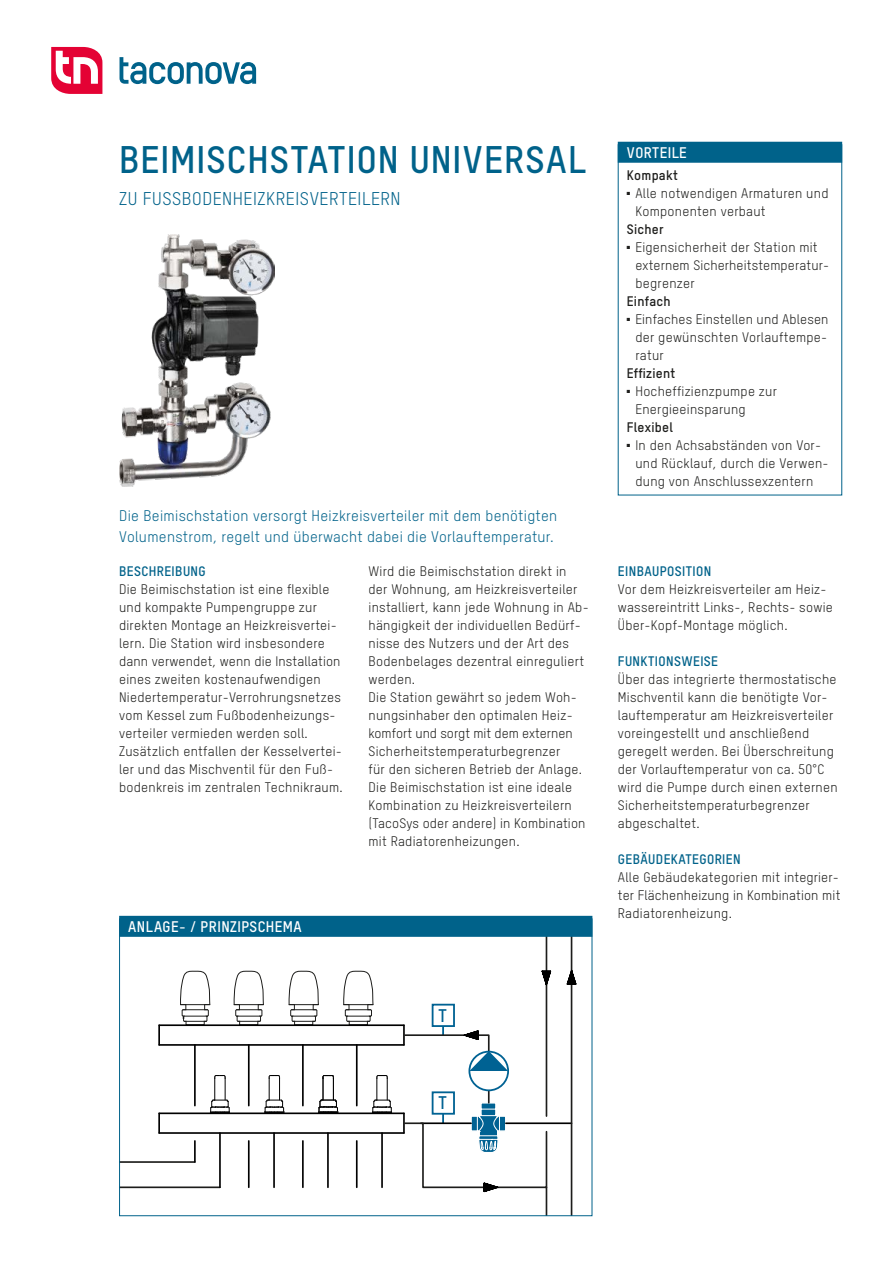
<style>
.page{position:relative;width:893px;height:1263px;background:#fff}
.page>*{position:absolute;margin:0;border:0;box-sizing:border-box;transform-origin:0 0}
.Produkttitel{font:37.5px "T Star Pro Bold";letter-spacing:.03em;color:#00628a}
.Produkttitel_Subline{font:18px "T Star Pro Regular";letter-spacing:.03em;color:#00628a}
.t1{font:17.85px "T Star Pro Bold";color:#006293}
.EA_Lead{font:15px/21px "T Star Pro Regular";letter-spacing:.02em;color:#00628a}
.Box_Titel{font:15px "T Star Pro Bold";letter-spacing:.03em;color:#fff}
.t2{font:13.5px/18px "T Star Pro Regular";letter-spacing:.02em;color:#1d1d1b}
.EA_Titel{font:13.5px "T Star Pro Bold";letter-spacing:.03em;color:#00628a}
.t3{font:13.5px "T Star Pro Bold";letter-spacing:.02em;color:#1d1d1b}
</style>
<div class="page">
<svg style="left:51px;top:47px;width:51px;height:47px"></svg>
<svg style="left:120px;top:57px;width:136px;height:27px"></svg>
<svg style="left:121px;top:937px;width:452px;height:277px"></svg>
<svg style="left:121px;top:969px;width:90px;height:57px"></svg>
<hr style="left:194px;top:1141px;width:2px;height:21px;background:#000">
<hr style="left:194px;top:1045px;width:2px;height:61px;background:#000">
<hr style="left:219px;top:1133px;width:2px;height:54px;background:#000">
<hr style="left:248px;top:1045px;width:2px;height:61px;background:#000">
<hr style="left:302px;top:1045px;width:2px;height:61px;background:#000">
<hr style="left:356px;top:1045px;width:2px;height:61px;background:#000">
<hr style="left:248px;top:1141px;width:2px;height:46px;background:#000">
<hr style="left:273px;top:1133px;width:2px;height:54px;background:#000">
<hr style="left:302px;top:1141px;width:2px;height:46px;background:#000">
<hr style="left:327px;top:1133px;width:2px;height:54px;background:#000">
<hr style="left:356px;top:1141px;width:2px;height:46px;background:#000">
<hr style="left:381px;top:1133px;width:2px;height:54px;background:#000">
<svg style="left:566px;top:967px;width:10px;height:18px"></svg>
<svg style="left:541px;top:970px;width:11px;height:17px"></svg>
<div style="left:469px;top:1052px;width:39px;height:38px;background:#fff;border-radius:50%"></div>
<div style="left:468px;top:1051px;width:41px;height:40px;border:2px solid #006293;border-radius:50%"></div>
<svg style="left:469px;top:1051px;width:39px;height:20px"></svg>
<svg style="left:461px;top:1030px;width:18px;height:10px"></svg>
<svg style="left:483px;top:1182px;width:18px;height:10px"></svg>
<div style="left:108px;top:1012px;width:72px;height:9px;background:#fff"></div>
<img style="left:119px;top:234px;width:155px;height:252px">
<div style="left:618px;top:142px;width:224px;height:21px;background:#00628a"></div>
<div style="left:618px;top:145px;width:224px;height:350px;border:1px solid #00628a"></div>
<div style="left:119px;top:916px;width:473px;height:21px;background:#00628a"></div>
<div style="left:119px;top:919px;width:473px;height:297px;border:1px solid #00628a"></div>
<p class="Produkttitel" style="left:119px;top:132px;width:468px">BEIMISCHSTATION UNIVERSAL</p>
<p class="Produkttitel_Subline" style="left:119px;top:186px;width:283px">ZU FUSSBODENHEIZKREISVERTEILERN</p>
<p class="EA_Lead" style="left:119px;top:504px;width:440px">Die Beimischstation versorgt Heizkreisverteiler mit dem benötigten<br>Volumenstrom, regelt und überwacht dabei die Vorlauftemperatur.</p>
<p class="EA_Titel" style="left:119px;top:561px;width:88px">BESCHREIBUNG</p>
<p class="t2" style="left:119px;top:580px;width:212px">Die Beimischstation ist eine flexible</p>
<p class="t2" style="left:119px;top:598px;width:199px">und kompakte Pumpengruppe zur</p>
<p class="t2" style="left:119px;top:616px;width:219px">direkten Montage an Heizkreisvertei&shy;lern. Die Station wird insbesondere</p>
<p class="t2" style="left:119px;top:652px;width:223px">dann verwendet, wenn die Installation eines zweiten kostenaufwendigen</p>
<p class="t2" style="left:119px;top:688px;width:225px">Niedertemperatur-Verrohrungsnetzes vom Kessel zum Fußbodenheizungs&shy;verteiler vermieden werden soll.<br>Zusätzlich entfallen der Kesselvertei&shy;ler und das Mischventil für den Fuß&shy;bodenkreis im zentralen Technikraum.</p>
<p class="t2" style="left:369px;top:562px;width:222px">Wird die Beimischstation direkt in der Wohnung, am Heizkreisverteiler installiert, kann jede Wohnung in Ab&shy;hängigkeit der individuellen Bedürf&shy;nisse des Nutzers und der Art des</p>
<p class="t2" style="left:369px;top:652px;width:217px">Bodenbelages dezentral einreguliert werden.</p>
<p class="t2" style="left:369px;top:688px;width:210px">Die Station gewährt so jedem Woh&shy;nungsinhaber den optimalen Heiz&shy;komfort und sorgt mit dem externen Sicherheitstemperaturbegrenzer</p>
<p class="t2" style="left:369px;top:760px;width:215px">für den sicheren Betrieb der Anlage.</p>
<p class="t2" style="left:369px;top:778px;width:205px">Die Beimischstation ist eine ideale</p>
<p class="t2" style="left:369px;top:796px;width:218px">Kombination zu Heizkreisverteilern (TacoSys oder andere) in Kombination mit Radiatorenheizungen.</p>
<p class="Box_Titel" style="left:128px;top:915px;width:175px">ANLAGE- / PRINZIPSCHEMA</p>
<p class="Box_Titel" style="left:627px;top:141px;width:61px">VORTEILE</p>
<p class="t3" style="left:627px;top:165px;width:52px">Kompakt</p>
<p class="t2" style="left:635px;top:184px;width:195px;text-indent:-9px">■ Alle notwendigen Armaturen und<br>Komponenten verbaut</p>
<p class="t3" style="left:627px;top:219px;width:38px">Sicher</p>
<p class="t2" style="left:635px;top:238px;width:195px;text-indent:-9px">■ Eigensicherheit der Station mit externem Sicherheitstemperatur&shy;begrenzer</p>
<p class="t3" style="left:627px;top:291px;width:45px">Einfach</p>
<p class="t2" style="left:635px;top:310px;width:195px;text-align:justify;text-indent:-9px">■ Einfaches Einstellen und Ablesen der gewünschten Vorlauftempe&shy;ratur</p>
<p class="t3" style="left:627px;top:363px;width:50px">Effizient</p>
<p class="t2" style="left:635px;top:382px;width:143px;text-indent:-9px">■ Hocheffizienzpumpe zur<br>Energieeinsparung</p>
<p class="t3" style="left:627px;top:417px;width:47px">Flexibel</p>
<p class="t2" style="left:635px;top:436px;width:195px;text-indent:-9px">■ In den Achsabständen von Vor&shy;und Rücklauf, durch die Verwen&shy;dung von Anschlussexzentern</p>
<p class="EA_Titel" style="left:618px;top:561px;width:95px">EINBAUPOSITION</p>
<p class="t2" style="left:618px;top:580px;width:216px">Vor dem Heizkreisverteiler am Heiz&shy;wassereintritt Links-, Rechts- sowie<br>Über-Kopf-Montage möglich.</p>
<p class="EA_Titel" style="left:618px;top:651px;width:102px">FUNKTIONSWEISE</p>
<p class="t2" style="left:618px;top:670px;width:221px">Über das integrierte thermostatische Mischventil kann die benötigte Vor&shy;lauftemperatur am Heizkreisverteiler voreingestellt und anschließend geregelt werden. Bei Überschreitung der Vorlauftemperatur von ca. 50°C wird die Pumpe durch einen externen Sicherheitstemperaturbegrenzer abgeschaltet.</p>
<p class="EA_Titel" style="left:618px;top:849px;width:124px">GEBÄUDEKATEGORIEN</p>
<p class="t2" style="left:618px;top:868px;width:224px">Alle Gebäudekategorien mit integrier&shy;ter Flächenheizung in Kombination mit<br>Radiatorenheizung.</p>
<p class="t1" style="left:439px;top:1002px;width:10px">T</p>
<p class="t1" style="left:439px;top:1090px;width:10px">T</p>
</div>
